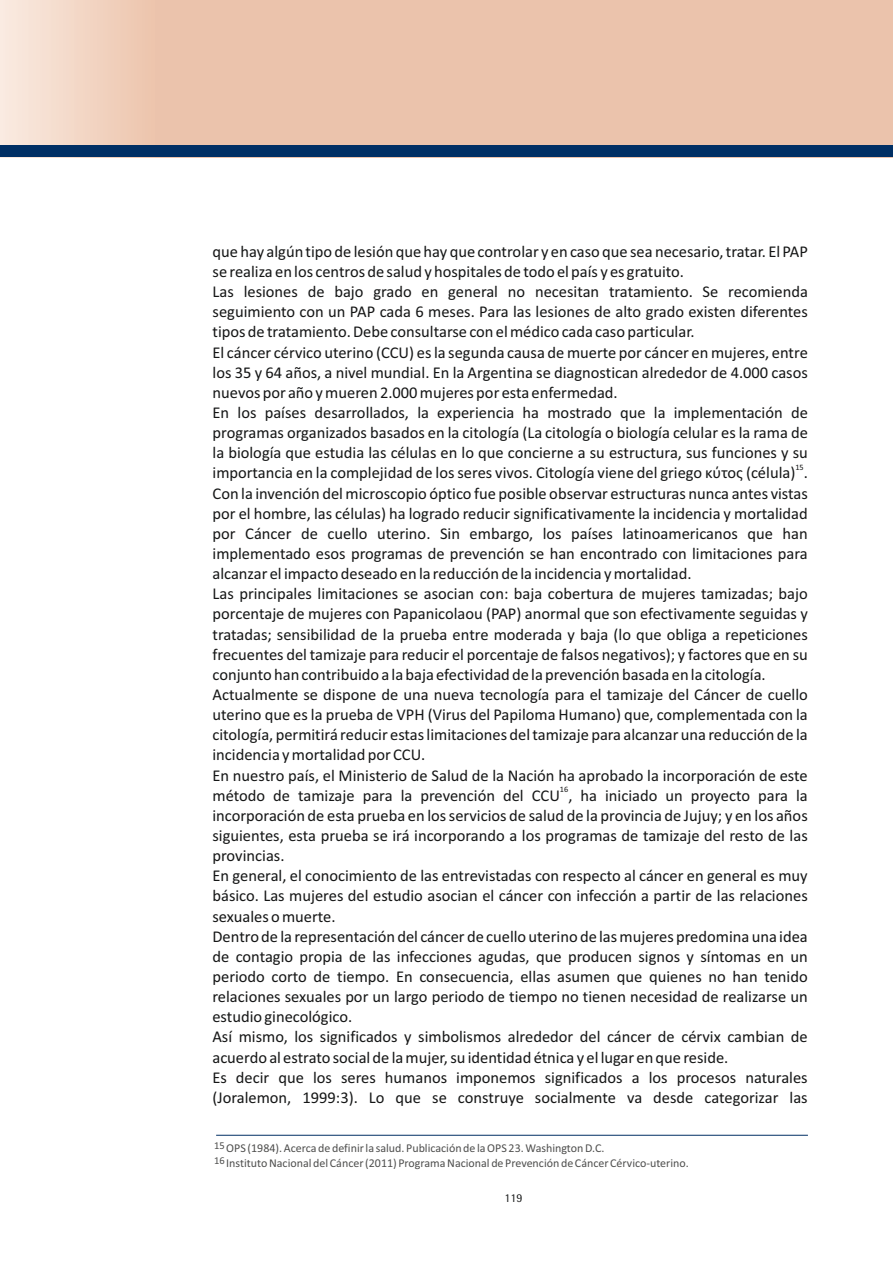
<style>
.page{position:relative;width:893px;height:1263px;background:#fff}
.page>*{position:absolute;margin:0;border:0;box-sizing:border-box;transform-origin:0 0}
.t1{font:16.5px/20.1px "Calibri";color:#151616}
.t2{font:12px/14.7px "Calibri";color:#4e4e4d}
.t3{font:300 12px "Rotis Semi Sans";color:#151616}
.t4{font:8.25px "Calibri";color:#151616}
</style>
<div class="page">
<hr style="left:216px;top:1135px;width:592px;height:1px;background:#002f64">
<div style="left:0;top:145px;width:893px;height:12px;background:#002f64"></div>
<p class="t1" style="left:213px;top:243px;width:597px">que hay algún tipo de lesión que hay que controlar y en caso que sea necesario, tratar. El PAP se realiza en los centros de salud y hospitales de todo el país y es gratuito.<br>Las lesiones de bajo grado en general no necesitan tratamiento. Se recomienda seguimiento con un PAP cada 6 meses. Para las lesiones de alto grado existen diferentes tipos de tratamiento. Debe consultarse con el médico cada caso particular.<br>El cáncer cérvico uterino (CCU) es la segunda causa de muerte por cáncer en mujeres, entre los 35 y 64 años, a nivel mundial. En la Argentina se diagnostican alrededor de 4.000 casos nuevos por año y mueren 2.000 mujeres por esta enfermedad.<br>En los países desarrollados, la experiencia ha mostrado que la implementación de programas organizados basados en la citología (La citología o biología celular es la rama de la biología que estudia las células en lo que concierne a su estructura, sus funciones y su</p>
<p class="t4" style="left:795px;top:464px;width:10px">15</p>
<p class="t1" style="left:212px;top:464px;width:597px">importancia en la complejidad de los seres vivos. Citología viene del griego κύτος (célula) .<br>Con la invención del microscopio óptico fue posible observar estructuras nunca antes vistas por el hombre, las células) ha logrado reducir significativamente la incidencia y mortalidad por Cáncer de cuello uterino. Sin embargo, los países latinoamericanos que han implementado esos programas de prevención se han encontrado con limitaciones para alcanzar el impacto deseado en la reducción de la incidencia y mortalidad.<br>Las principales limitaciones se asocian con: baja cobertura de mujeres tamizadas; bajo porcentaje de mujeres con Papanicolaou (PAP) anormal que son efectivamente seguidas y tratadas; sensibilidad de la prueba entre moderada y baja (lo que obliga a repeticiones frecuentes del tamizaje para reducir el porcentaje de falsos negativos); y factores que en su conjunto han contribuido a la baja efectividad de la prevención basada en la citología.<br>Actualmente se dispone de una nueva tecnología para el tamizaje del Cáncer de cuello uterino que es la prueba de VPH (Virus del Papiloma Humano) que, complementada con la citología, permitirá reducir estas limitaciones del tamizaje para alcanzar una reducción de la incidencia y mortalidad por CCU.<br>En nuestro país, el Ministerio de Salud de la Nación ha aprobado la incorporación de este</p>
<p class="t4" style="left:560px;top:786px;width:10px">16</p>
<p class="t1" style="left:212px;top:786px;width:597px">método de tamizaje para la prevención del CCU , ha iniciado un proyecto para la incorporación de esta prueba en los servicios de salud de la provincia de Jujuy; y en los años siguientes, esta prueba se irá incorporando a los programas de tamizaje del resto de las provincias.<br>En general, el conocimiento de las entrevistadas con respecto al cáncer en general es muy básico. Las mujeres del estudio asocian el cáncer con infección a partir de las relaciones sexuales o muerte.<br>Dentro de la representación del cáncer de cuello uterino de las mujeres predomina una idea de contagio propia de las infecciones agudas, que producen signos y síntomas en un periodo corto de tiempo. En consecuencia, ellas asumen que quienes no han tenido relaciones sexuales por un largo periodo de tiempo no tienen necesidad de realizarse un estudio ginecológico.<br>Así mismo, los significados y simbolismos alrededor del cáncer de cérvix cambian de acuerdo al estrato social de la mujer, su identidad étnica y el lugar en que reside.<br>Es decir que los seres humanos imponemos significados a los procesos naturales (Joralemon, 1999:3). Lo que se construye socialmente va desde categorizar las</p>
<p class="t2" style="left:214px;top:1142px;width:476px"><sup>15</sup>OPS (1984). Acerca de definir la salud. Publicación de la OPS 23. Washington D.C.<br><sup>16</sup> Instituto Nacional del Cáncer (2011) Programa Nacional de Prevención de Cáncer Cérvico-uterino.</p>
<p class="t3" style="left:504px;top:1193px;width:20px">119</p>
</div>
